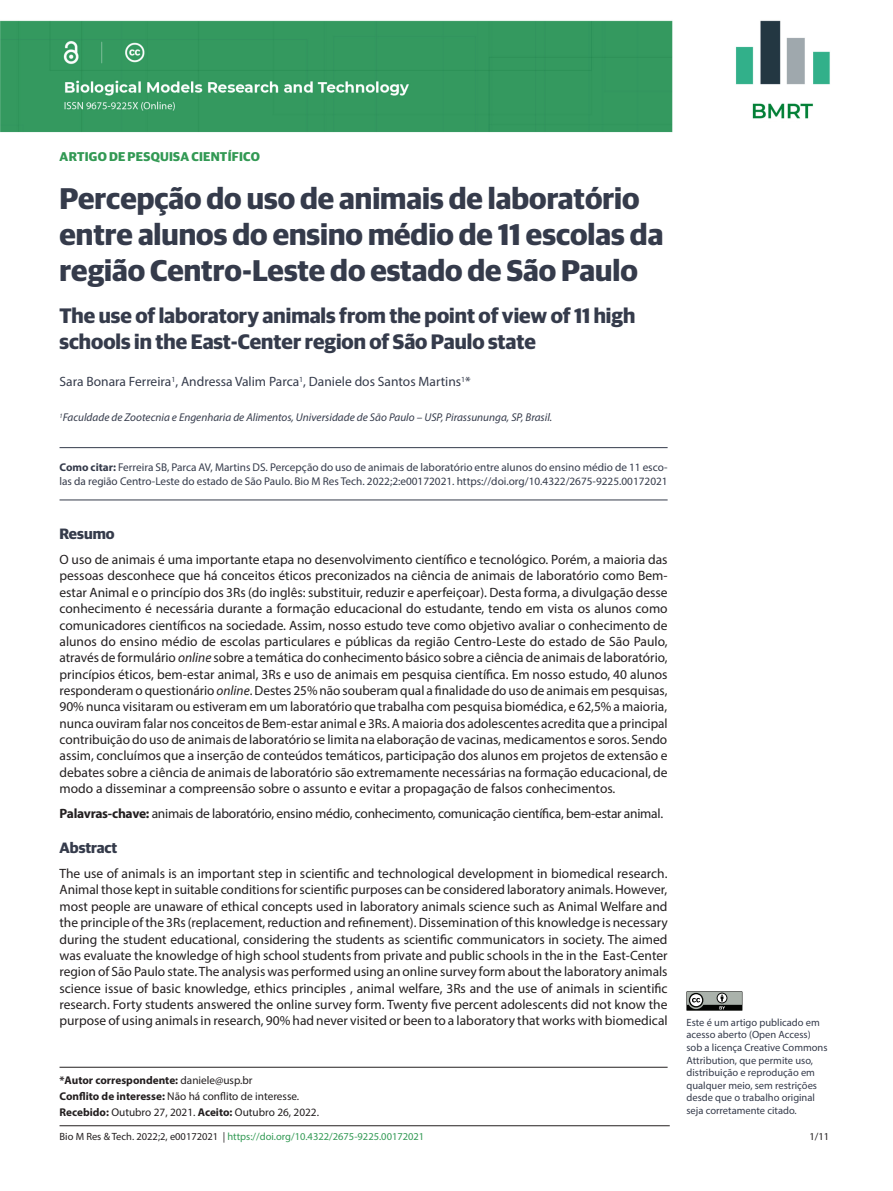
<style>
.page{position:relative;width:893px;height:1191px;background:#fff}
.page>*{position:absolute;margin:0;border:0;box-sizing:border-box;transform-origin:0 0}
.ArticleTitle{font:700 30px/36.2px "Guardian Sans";color:#353b4b}
.ArticleTitle-Trans1{font:700 21px/25.3px "Guardian Sans";color:#353b4b}
.AbstractTitle-Trans1{font:700 15px "Guardian Sans";color:#353b4b}
.AbstractTitle{font:700 15px "Guardian Sans";color:#353b4b}
.Abstract{font:13.5px/16.4px "Myriad Pro";color:#231f20;text-align:justify}
.Abstract-Trans1{font:13.5px/16.4px "Myriad Pro";color:#231f20;text-align:justify}
.Keywords{font:13.5px "Myriad Pro";letter-spacing:-.02em;color:#231f20}
.Authors{font:13.5px "Myriad Pro";color:#353b4b}
.ArticleTypeAlt{font:700 12.75px "Guardian Sans";letter-spacing:.02em;color:#329954}
.HowToCite{font:11.25px/13.6px "Myriad Pro";color:#353b4b}
.Affiliations{font:italic 11.25px "Myriad Pro";color:#353b4b}
.History{font:11.25px "Myriad Pro";color:#231f20}
.fnConflict{font:11.25px "Myriad Pro";color:#231f20}
.Correspondence{font:700 11.25px "Myriad Pro";color:#231f20}
.LicenseParaAlt{font:10.5px/12.6px "Myriad Pro";color:#353b4b}
.t1{font:10.5px "Myriad Pro";color:#329954}
.t2{font:10.5px "Myriad Pro";color:#231f20}
.s1{font-weight:700}
.s2{font-style:italic}
.s3{font-weight:400}
.s4{color:#231f20}
</style>
<div class="page">
<img style="left:0;top:20px;width:830px;height:113px">
<hr style="left:60px;top:1125px;width:610px;height:1px;background:#231f20">
<svg style="left:686px;top:991px;width:57px;height:20px"></svg>
<div style="left:759px;top:122px;width:49px;height:11px;background:#fff"></div>
<hr style="left:60px;top:1067px;width:608px;height:1px;background:#231f20">
<hr style="left:60px;top:447px;width:608px;height:1px;background:#353b4b">
<hr style="left:60px;top:500px;width:608px;height:1px;background:#353b4b">
<p class="ArticleTypeAlt" style="left:60px;top:147px;width:202px">ARTIGO DE PESQUISA CIENTÍFICO</p>
<p class="ArticleTitle" style="left:60px;top:178px;width:605px">Percepção do uso de animais de laboratório entre alunos do ensino médio de 11 escolas da região Centro-Leste do estado de São Paulo</p>
<p class="ArticleTitle-Trans1" style="left:60px;top:302px;width:577px">The use of laboratory animals from the point of view of 11 high schools in the East-Center region of São Paulo state</p>
<p class="Authors" style="left:60px;top:373px;width:413px">Sara Bonara Ferreira<sup>1</sup>, Andressa Valim Parca<sup>1</sup>, Daniele dos Santos Martins<sup>1</sup>*</p>
<p class="Affiliations" style="left:60px;top:411px;width:494px"><sup>1</sup>Faculdade de Zootecnia e Engenharia de Alimentos, Universidade de São Paulo – USP, Pirassununga, SP, Brasil.</p>
<p class="HowToCite" style="left:60px;top:460px;width:610px"><span class="s1">Como citar:</span> Ferreira SB, Parca AV, Martins DS. Percepção do uso de animais de laboratório entre alunos do ensino médio de 11 esco&shy;las da região Centro-Leste do estado de São Paulo. Bio M Res Tech. 2022;2:e00172021. https://doi.org/10.4322/2675-9225.00172021</p>
<p class="AbstractTitle" style="left:60px;top:523px;width:57px">Resumo</p>
<p class="Abstract" style="left:60px;top:551px;width:610px">O uso de animais é uma importante etapa no desenvolvimento científico e tecnológico. Porém, a maioria das pessoas desconhece que há conceitos éticos preconizados na ciência de animais de laboratório como Bem&shy;estar Animal e o princípio dos 3Rs (do inglês: substituir, reduzir e aperfeiçoar). Desta forma, a divulgação desse conhecimento é necessária durante a formação educacional do estudante, tendo em vista os alunos como comunicadores científicos na sociedade. Assim, nosso estudo teve como objetivo avaliar o conhecimento de alunos do ensino médio de escolas particulares e públicas da região Centro-Leste do estado de São Paulo, através de formulário <span class="s2">online</span> sobre a temática do conhecimento básico sobre a ciência de animais de laboratório, princípios éticos, bem-estar animal, 3Rs e uso de animais em pesquisa científica. Em nosso estudo, 40 alunos responderam o questionário <span class="s2">online</span>. Destes 25% não souberam qual a finalidade do uso de animais em pesquisas, 90% nunca visitaram ou estiveram em um laboratório que trabalha com pesquisa biomédica, e 62,5% a maioria, nunca ouviram falar nos conceitos de Bem-estar animal e 3Rs. A maioria dos adolescentes acredita que a principal contribuição do uso de animais de laboratório se limita na elaboração de vacinas, medicamentos e soros. Sendo assim, concluímos que a inserção de conteúdos temáticos, participação dos alunos em projetos de extensão e debates sobre a ciência de animais de laboratório são extremamente necessárias na formação educacional, de modo a disseminar a compreensão sobre o assunto e evitar a propagação de falsos conhecimentos.</p>
<p class="Keywords" style="left:60px;top:805px;width:605px"><span class="s1">Palavras-chave:</span> animais de laboratório, ensino médio, conhecimento, comunicação científica, bem-estar animal.</p>
<p class="AbstractTitle-Trans1" style="left:60px;top:836px;width:59px">Abstract</p>
<p class="Abstract-Trans1" style="left:60px;top:865px;width:610px">The use of animals is an important step in scientific and technological development in biomedical research.<br>Animal those kept in suitable conditions for scientific purposes can be considered laboratory animals. However, most people are unaware of ethical concepts used in laboratory animals science such as Animal Welfare and the principle of the 3Rs (replacement, reduction and refinement). Dissemination of this knowledge is necessary during the student educational, considering the students as scientific communicators in society. The aimed was evaluate the knowledge of high school students from private and public schools in the in the East-Center region of São Paulo state. The analysis was performed using an online survey form about the laboratory animals science issue of basic knowledge, ethics principles , animal welfare, 3Rs and the use of animals in scientific research. Forty students answered the online survey form. Twenty five percent adolescents did not know the purpose of using animals in research, 90% had never visited or been to a laboratory that works with biomedical</p>
<p class="Correspondence" style="left:60px;top:1073px;width:195px">*Autor correspondente: <span class="s3">daniele@usp.br</span></p>
<p class="fnConflict" style="left:60px;top:1089px;width:241px"><span class="s1">Conflito de interesse:</span> Não há conflito de interesse.</p>
<p class="History" style="left:60px;top:1105px;width:261px"><span class="s1">Recebido:</span> Outubro 27, 2021. <span class="s1">Aceito:</span> Outubro 26, 2022.</p>
<p class="LicenseParaAlt" style="left:686px;top:1015px;width:143px">Este é um artigo publicado em acesso aberto (Open Access) sob a licença Creative Commons<br>Attribution, que permite uso, distribuição e reprodução em qualquer meio, sem restrições desde que o trabalho original seja corretamente citado.</p>
<p class="t1" style="left:60px;top:1130px;width:366px"><span class="s4">Bio M Res &amp; Tech. 2022;2, e00172021 |</span> https://doi.org/10.4322/2675-9225.00172021</p>
<p class="t2" style="left:809px;top:1130px;width:21px">1/11</p>
</div>
